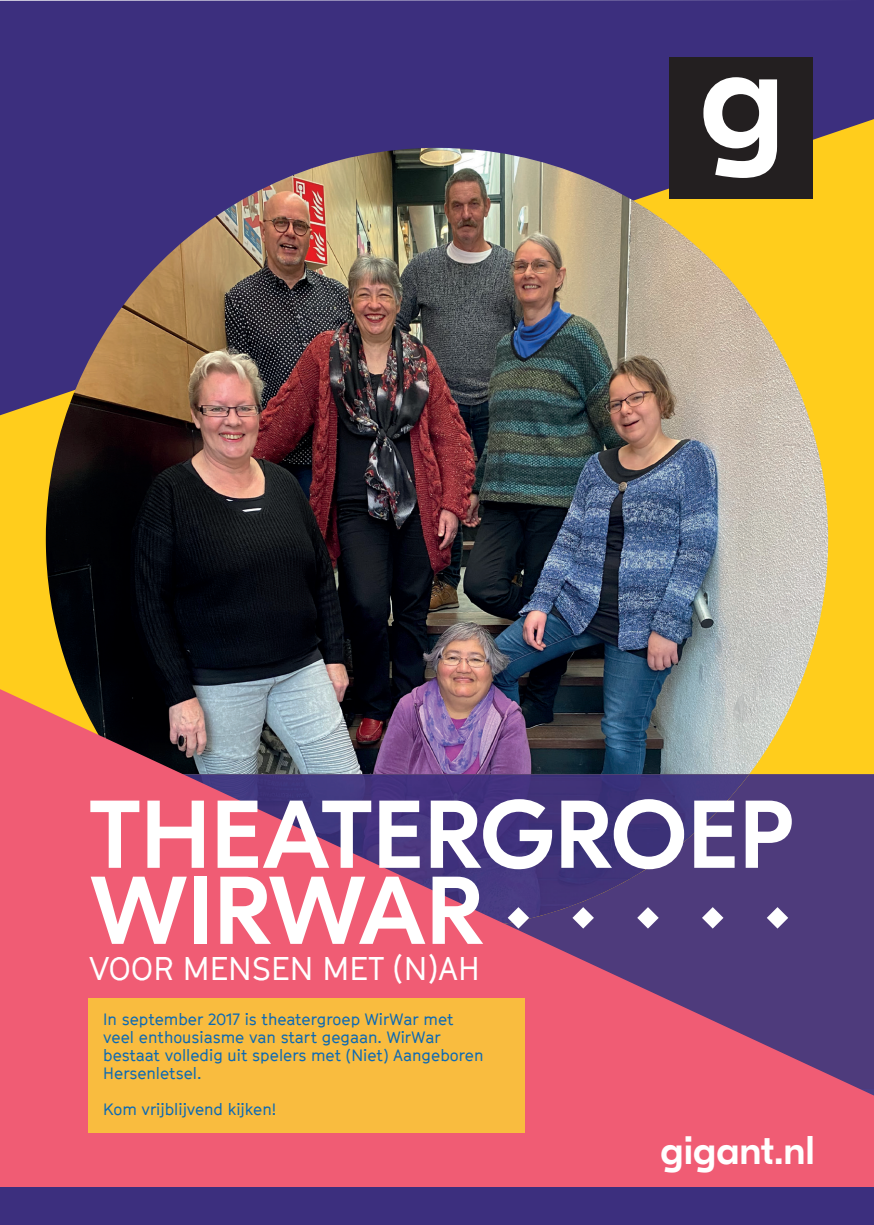
<style>
.page{position:relative;width:874px;height:1225px;background:#fff}
.page>*{position:absolute;margin:0;border:0;box-sizing:border-box;transform-origin:0 0}
.t1{font:500 96px/76px "GT Eesti Pro Display";letter-spacing:.01em;color:#fff}
.t2{font:500 40px "GT Eesti Pro Display";color:#fff}
.t3{font:32px "GT Cinetype";color:#fff}
.t4{font:16px/18px "GT Cinetype";color:#0b69b4}
</style>
<div class="page">
<img style="left:0;top:415px;width:873px;height:274px">
<img style="left:0;top:0;width:873px;height:415px">
<img style="left:46px;top:539px;width:781px;height:150px">
<svg style="left:0;top:689px;width:873px;height:498px;background:#ac5775"></svg>
<div style="left:0;top:1187px;width:873px;height:38px;background:#3c2f7e"></div>
<div style="left:669px;top:57px;width:143px;height:141px;background:#231f20"></div>
<svg style="left:703px;top:77px;width:73px;height:101px"></svg>
<div style="left:88px;top:998px;width:436px;height:134px;background:#f9bc3f"></div>
<svg style="left:572px;top:907px;width:21px;height:21px"></svg>
<svg style="left:766px;top:907px;width:21px;height:21px"></svg>
<svg style="left:637px;top:907px;width:21px;height:21px"></svg>
<svg style="left:701px;top:907px;width:22px;height:21px"></svg>
<svg style="left:507px;top:907px;width:22px;height:21px"></svg>
<h1 class="t1" style="left:89px;top:799px;width:704px">THEATERGROEP<br>WIRWAR</h1>
<h3 class="t3" style="left:89px;top:949px;width:392px">VOOR MENSEN MET (N)AH</h3>
<p class="t4" style="left:103px;top:1010px;width:381px">In september 2017 is theatergroep WirWar met veel enthousiasme van start gegaan. WirWar bestaat volledig uit spelers met (Niet) Aangeboren Hersenletsel.</p>
<p class="t4" style="left:103px;top:1100px;width:174px">Kom vrijblijvend kijken!</p>
<h2 class="t2" style="left:660px;top:1129px;width:156px">gigant.nl</h2>
</div>
